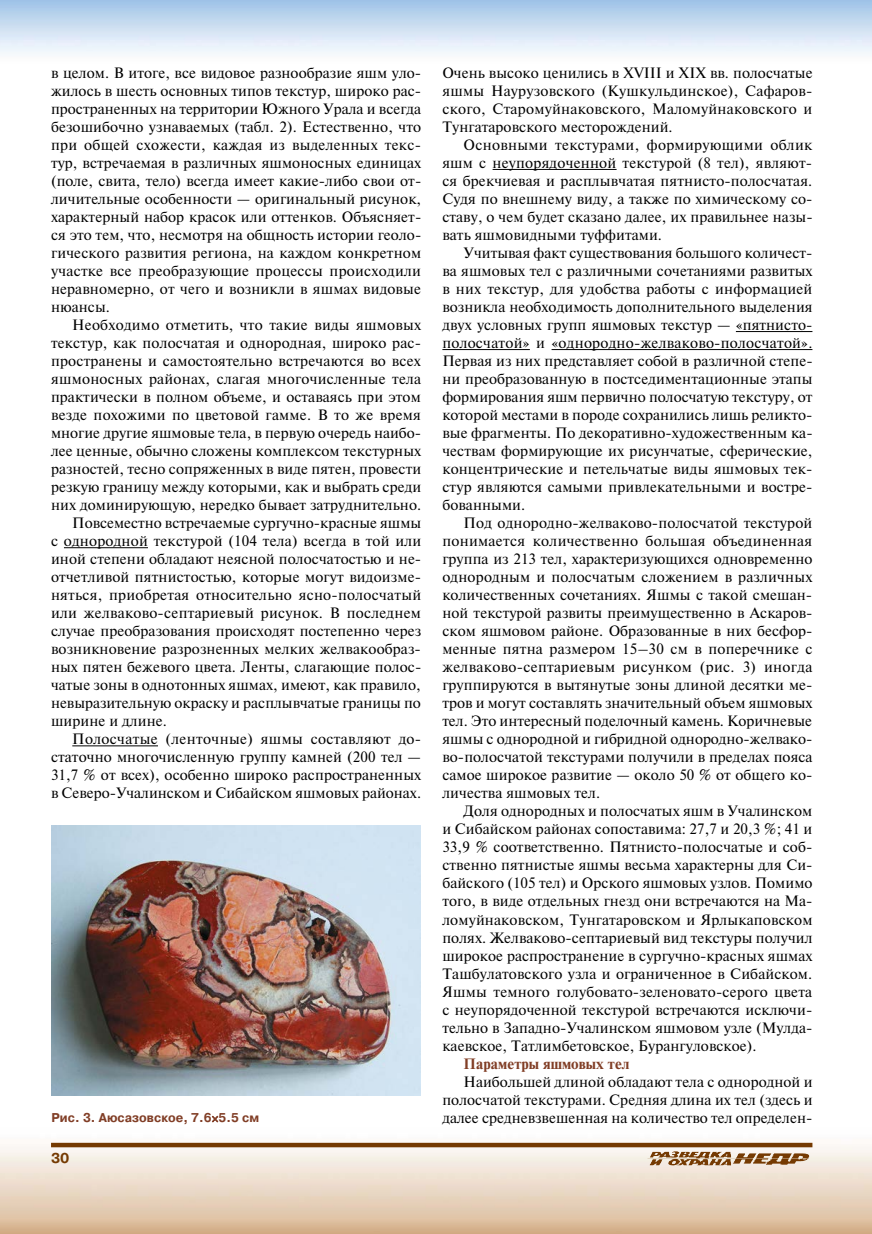
<style>
.page{position:relative;width:872px;height:1234px;background:#fff}
.page>*{position:absolute;margin:0;border:0;box-sizing:border-box;transform-origin:0 0}
.t1{font:15px/18px "Newton C";letter-spacing:.005em;color:#000;text-align:justify}
.t2{font:700 15px "Newton C";letter-spacing:.005em;color:#813e26}
.t3{font:700 14.25px "Pragmatica C";color:#753a02}
.t4{font:700 12.75px "Pragmatica C";letter-spacing:.005em;color:#813e26;scale:.95 1}
</style>
<div class="page">
<img style="left:0;top:1142px;width:872px;height:91px">
<svg style="left:51px;top:1142px;width:761px;height:4px;background:#906033"></svg>
<img style="left:650px;top:1151px;width:80px;height:6px">
<hr style="left:64px;top:547px;width:84px;height:1px;background:#000">
<hr style="left:72px;top:745px;width:86px;height:1px;background:#000">
<hr style="left:492px;top:169px;width:124px;height:1px;background:#000">
<hr style="left:736px;top:331px;width:76px;height:1px;background:#000">
<hr style="left:442px;top:349px;width:88px;height:1px;background:#000">
<hr style="left:551px;top:349px;width:261px;height:1px;background:#000">
<img style="left:51px;top:825px;width:370px;height:270px">
<svg style="left:211px;top:1115px;width:8px;height:7px"></svg>
<p class="t1" style="left:51px;top:64px;width:372px">в целом. В итоге, все видовое разнообразие яшм уло&shy;жилось в шесть основных типов текстур, широко рас&shy;пространенных на территории Южного Урала и всегда безошибочно узнаваемых (табл. 2). Естественно, что при общей схожести, каждая из выделенных текс&shy;тур, встречаемая в различных яшмоносных единицах (поле, свита, тело) всегда имеет какие-либо свои от&shy;личительные особенности — оригинальный рисунок, характерный набор красок или оттенков. Объясняет&shy;ся это тем, что, несмотря на общность истории геоло&shy;гического развития региона, на каждом конкретном участке все преобразующие процессы происходили неравномерно, от чего и возникли в яшмах видовые нюансы.</p>
<p class="t1" style="left:72px;top:316px;width:350px">Необходимо отметить, что такие виды яшмовых</p>
<p class="t1" style="left:51px;top:334px;width:371px">текстур, как полосчатая и однородная, широко рас-</p>
<p class="t1" style="left:51px;top:352px;width:371px">пространены и самостоятельно встречаются во всех</p>
<p class="t1" style="left:51px;top:370px;width:372px">яшмоносных районах, слагая многочисленные тела</p>
<p class="t1" style="left:51px;top:388px;width:371px">практически в полном объеме, и оставаясь при этом</p>
<p class="t1" style="left:51px;top:406px;width:371px">везде похожими по цветовой гамме. В то же время</p>
<p class="t1" style="left:51px;top:424px;width:372px">многие другие яшмовые тела, в первую очередь наибо-</p>
<p class="t1" style="left:51px;top:442px;width:372px">лее ценные, обычно сложены комплексом текстурных</p>
<p class="t1" style="left:51px;top:460px;width:372px">разностей, тесно сопряженных в виде пятен, провести</p>
<p class="t1" style="left:51px;top:478px;width:372px">резкую границу между которыми, как и выбрать среди</p>
<p class="t1" style="left:51px;top:496px;width:372px">них доминирующую, нередко бывает затруднительно.</p>
<p class="t1" style="left:72px;top:514px;width:350px">Повсеместно встречаемые сургучно-красные яшмы</p>
<p class="t1" style="left:51px;top:532px;width:372px">с однородной текстурой (104 тела) всегда в той или</p>
<p class="t1" style="left:51px;top:550px;width:372px">иной степени обладают неясной полосчатостью и не-</p>
<p class="t1" style="left:51px;top:568px;width:371px">отчетливой пятнистостью, которые могут видоизме-</p>
<p class="t1" style="left:51px;top:586px;width:372px">няться, приобретая относительно ясно-полосчатый</p>
<p class="t1" style="left:51px;top:604px;width:371px">или желваково-септариевый рисунок. В последнем</p>
<p class="t1" style="left:51px;top:622px;width:372px">случае преобразования происходят постепенно через</p>
<p class="t1" style="left:51px;top:640px;width:371px">возникновение разрозненных мелких желвакообраз-</p>
<p class="t1" style="left:51px;top:658px;width:372px">ных пятен бежевого цвета. Ленты, слагающие полос-</p>
<p class="t1" style="left:51px;top:676px;width:371px">чатые зоны в однотонных яшмах, имеют, как правило,</p>
<p class="t1" style="left:51px;top:694px;width:371px">невыразительную окраску и расплывчатые границы по</p>
<p class="t1" style="left:51px;top:712px;width:117px">ширине и длине.</p>
<p class="t1" style="left:72px;top:730px;width:350px">Полосчатые (ленточные) яшмы составляют до-</p>
<p class="t1" style="left:51px;top:748px;width:371px">статочно многочисленную группу камней (200 тел —</p>
<p class="t1" style="left:51px;top:766px;width:372px">31,7 % от всех), особенно широко распространенных</p>
<p class="t1" style="left:51px;top:784px;width:371px">в Северо-Учалинском и Сибайском яшмовых районах.</p>
<p class="t1" style="left:442px;top:64px;width:372px">Очень высоко ценились в XVIII и XIX вв. полосчатые яшмы Наурузовского (Кушкульдинское), Сафаров&shy;ского, Старомуйнаковского, Маломуйнаковского и Тунгатаровского месторождений.</p>
<p class="t1" style="left:442px;top:136px;width:372px;text-indent:21px">Основными текстурами, формирующими облик яшм с неупорядоченной текстурой (8 тел), являют&shy;ся брекчиевая и расплывчатая пятнисто-полосчатая.<br>Судя по внешнему виду, а также по химическому со&shy;ставу, о чем будет сказано далее, их правильнее назы&shy;вать яшмовидными туффитами.</p>
<p class="t1" style="left:442px;top:244px;width:372px;text-align:left;text-indent:21px">Учитывая факт существования большого количест&shy;ва яшмовых тел с различными сочетаниями развитых в них текстур, для удобства работы с информацией возникла необходимость дополнительного выделения двух условных групп яшмовых текстур — «пятнисто&shy;полосчатой» и «однородно-желваково-полосчатой».<br>Первая из них представляет собой в различной степе&shy;ни преобразованную в постседиментационные этапы формирования яшм первично полосчатую текстуру, от которой местами в породе сохранились лишь реликто&shy;вые фрагменты. По декоративно-художественным ка&shy;чествам формирующие их рисунчатые, сферические, концентрические и петельчатые виды яшмовых тек&shy;стур являются самыми привлекательными и востре&shy;бованными.</p>
<p class="t1" style="left:442px;top:514px;width:372px;text-indent:21px">Под однородно-желваково-полосчатой текстурой понимается количественно большая объединенная группа из 213 тел, характеризующихся одновременно однородным и полосчатым сложением в различных количественных сочетаниях. Яшмы с такой смешан&shy;ной текстурой развиты преимущественно в Аскаров&shy;ском яшмовом районе. Образованные в них бесфор&shy;менные пятна размером 15–30 см в поперечнике с желваково-септариевым рисунком (рис. 3) иногда группируются в вытянутые зоны длиной десятки ме&shy;тров и могут составлять значительный объем яшмовых тел. Это интересный поделочный камень. Коричневые яшмы с однородной и гибридной однородно-желвако&shy;во-полосчатой текстурами получили в пределах пояса самое широкое развитие — около 50 % от общего ко&shy;личества яшмовых тел.</p>
<p class="t1" style="left:442px;top:802px;width:372px;text-indent:21px">Доля однородных и полосчатых яшм в Учалинском и Сибайском районах сопоставима: 27,7 и 20,3 %; 41 и 33,9 % соответственно. Пятнисто-полосчатые и соб&shy;ственно пятнистые яшмы весьма характерны для Си&shy;байского (105 тел) и Орского яшмовых узлов. Помимо того, в виде отдельных гнезд они встречаются на Ма&shy;ломуйнаковском, Тунгатаровском и Ярлыкаповском полях. Желваково-септариевый вид текстуры получил широкое распространение в сургучно-красных яшмах Ташбулатовского узла и ограниченное в Сибайском.<br>Яшмы темного голубовато-зеленовато-серого цвета с неупорядоченной текстурой встречаются исключи&shy;тельно в Западно-Учалинском яшмовом узле (Мулда&shy;каевское, Татлимбетовское, Бурангуловское).</p>
<p class="t2" style="left:463px;top:1054px;width:167px">Параметры яшмовых тел</p>
<p class="t1" style="left:442px;top:1072px;width:372px;text-align:right">Наибольшей длиной обладают тела с однородной и полосчатой текстурами. Средняя длина их тел (здесь и</p>
<p class="t4" style="left:51px;top:1110px;width:220px">Рис. 3. Аюсазовское, 7.6 5.5 см</p>
<p class="t1" style="left:442px;top:1108px;width:371px">далее средневзвешенная на количество тел определен-</p>
<p class="t3" style="left:51px;top:1150px;width:20px">30</p>
</div>
